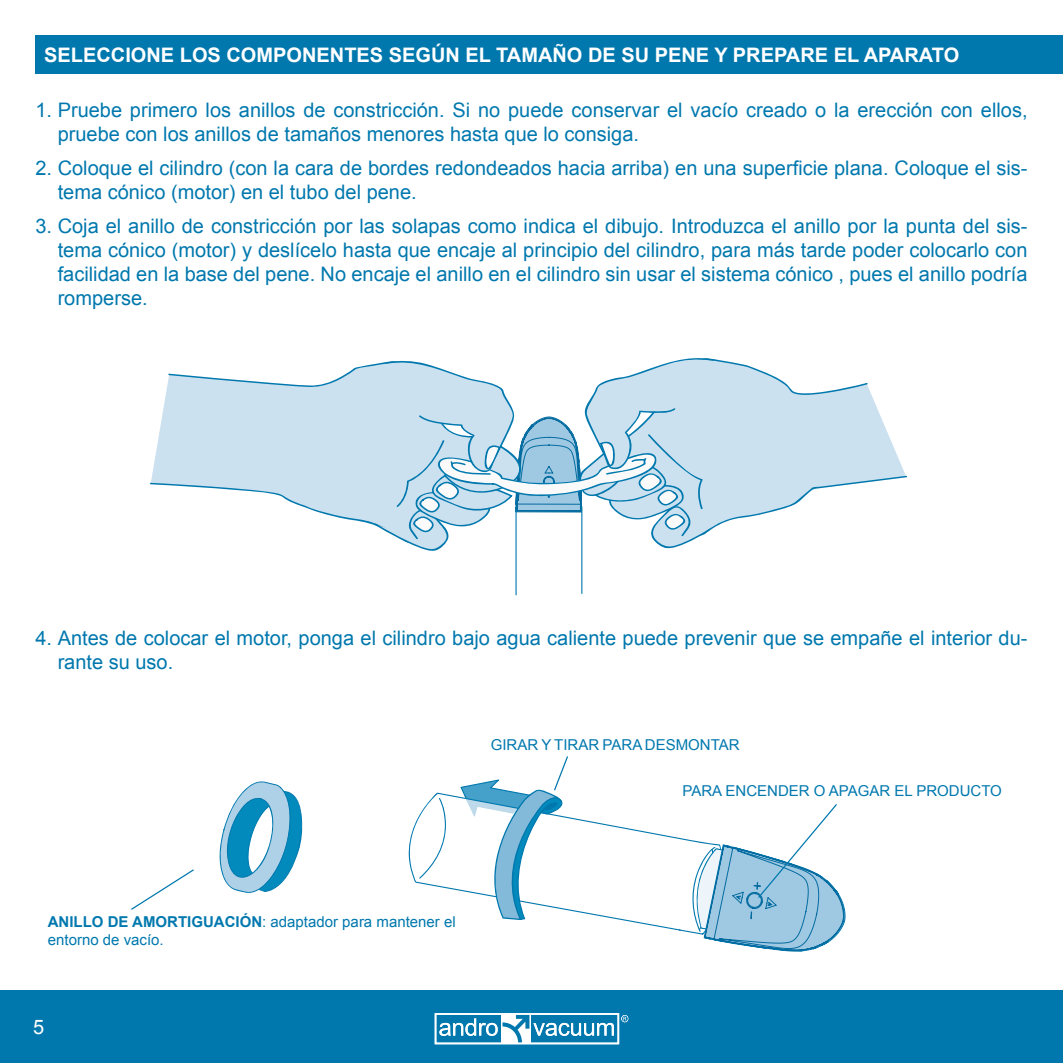
<style>
.page{position:relative;width:1063px;height:1063px;background:#fff}
.page>*{position:absolute;margin:0;border:0;box-sizing:border-box;transform-origin:0 0}
.Texto_Corrido{font:20px/24px "Arial";color:#0078ae}
.Texto_Corrido-2{font:700 20px "Arial";color:#fff}
.Texto_Corrido-3{font:20px "Arial";color:#fff}
.Texto_Corrido-4{font:15px/18px "Arial";color:#0078ae}
.s1{font-weight:700}
</style>
<div class="page">
<div style="left:0;top:990px;width:1063px;height:73px;background:#0078ae"></div>
<div style="left:35px;top:35px;width:1028px;height:39px;background:#0078ae"></div>
<svg style="left:621px;top:1015px;width:7px;height:7px"></svg>
<div style="left:435px;top:1013px;width:184px;height:31px;border:2px solid #fff"></div>
<svg style="left:439px;top:1015px;width:175px;height:28px"></svg>
<svg style="left:219px;top:781px;width:84px;height:112px"></svg>
<svg style="left:131px;top:869px;width:63px;height:41px"></svg>
<svg style="left:408px;top:792px;width:278px;height:140px"></svg>
<svg style="left:419px;top:798px;width:27px;height:81px"></svg>
<svg style="left:460px;top:756px;width:117px;height:164px"></svg>
<svg style="left:686px;top:804px;width:160px;height:148px"></svg>
<svg style="left:150px;top:364px;width:224px;height:161px;fill:#cce1f0"></svg>
<svg style="left:714px;top:359px;width:193px;height:169px;fill:#cce1f0"></svg>
<svg style="left:374px;top:358px;width:340px;height:238px"></svg>
<p class="Texto_Corrido-2" style="left:44px;top:41px;width:916px">SELECCIONE LOS COMPONENTES SEGÚN EL TAMAÑO DE SU PENE Y PREPARE EL APARATO</p>
<p class="Texto_Corrido" style="left:58px;top:98px;width:971px;text-indent:-22px">1. Pruebe primero los anillos de constricción. Si no puede conservar el vacío creado o la erección con ellos, pruebe con los anillos de tamaños menores hasta que lo consiga.</p>
<p class="Texto_Corrido" style="left:58px;top:156px;width:971px;text-indent:-22px">2. Coloque el cilindro (con la cara de bordes redondeados hacia arriba) en una superficie plana. Coloque el sis&shy;tema cónico (motor) en el tubo del pene.</p>
<p class="Texto_Corrido" style="left:58px;top:214px;width:971px;text-align:justify;text-indent:-22px">3. Coja el anillo de constricción por las solapas como indica el dibujo. Introduzca el anillo por la punta del sis&shy;tema cónico (motor) y deslícelo hasta que encaje al principio del cilindro, para más tarde poder colocarlo con facilidad en la base del pene. No encaje el anillo en el cilindro sin usar el sistema cónico , pues el anillo podría romperse.</p>
<p class="Texto_Corrido" style="left:58px;top:626px;width:971px;text-indent:-22px">4. Antes de colocar el motor, ponga el cilindro bajo agua caliente puede prevenir que se empañe el interior du&shy;rante su uso.</p>
<p class="Texto_Corrido-4" style="left:491px;top:735px;width:250px">GIRAR Y TIRAR PARA DESMONTAR</p>
<p class="Texto_Corrido-4" style="left:682px;top:782px;width:321px">PARA ENCENDER O APAGAR EL PRODUCTO</p>
<p class="Texto_Corrido-4" style="left:48px;top:913px;width:409px"><span class="s1">ANILLO DE AMORTIGUACIÓN</span>: adaptador para mantener el entorno de vacío.</p>
<p class="Texto_Corrido-3" style="left:33px;top:1013px;width:13px">5</p>
</div>
